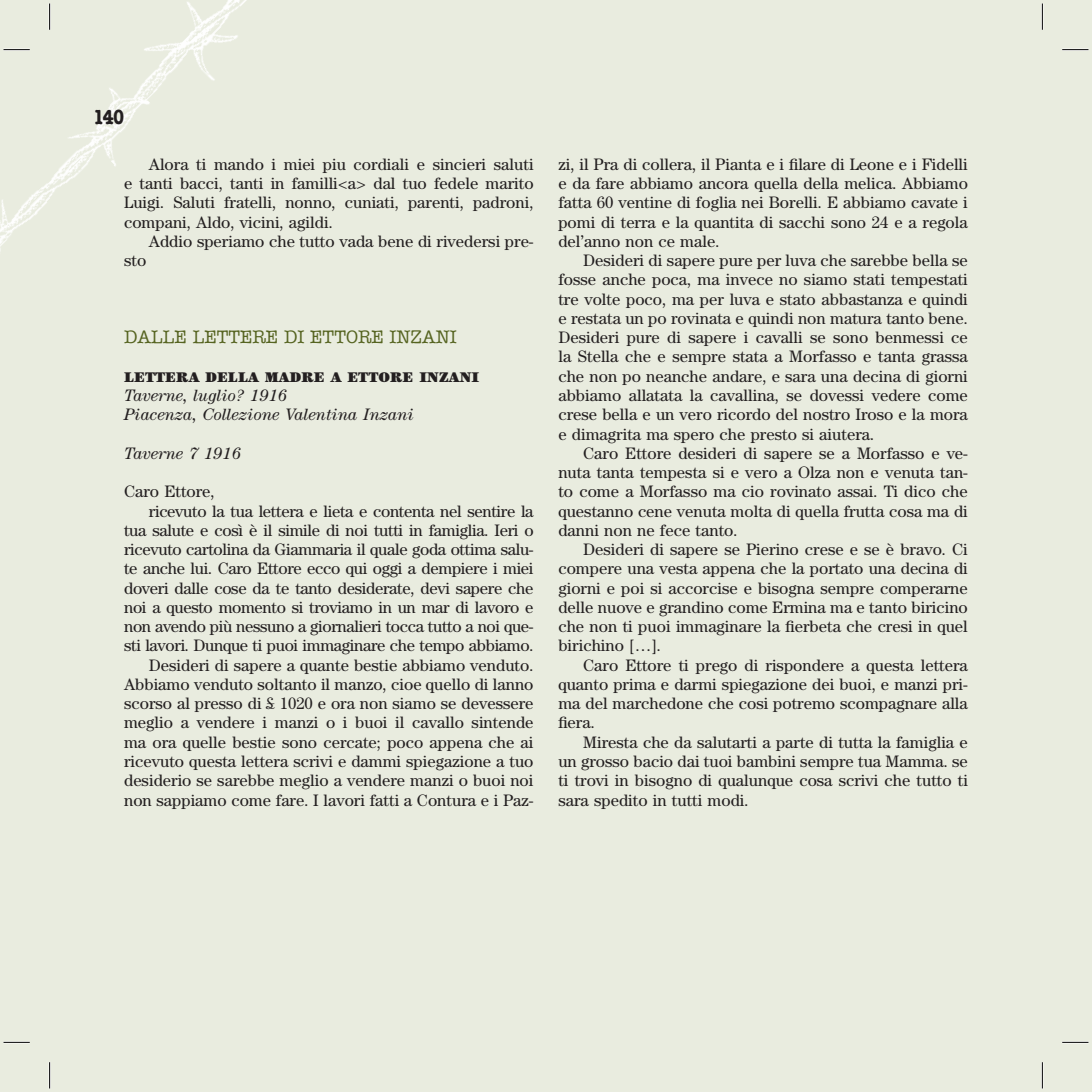
<style>
.page{position:relative;width:1092px;height:1092px;background:#fff}
.page>*{position:absolute;margin:0;border:0;box-sizing:border-box;transform-origin:0 0}
.t1{font:700 condensed 21px "American Typewriter";color:#231f20}
.t2{font:18.38px "American Typewriter";color:#566421}
.t3{font:16.62px/19.2px "Century";color:#231f20;text-align:justify}
.t4{font:16.62px "Century";letter-spacing:-.02em;color:#231f20}
.t5{font:italic 16.62px/19.2px "Century";color:#231f20}
.t6{font:900 14px "Century";color:#231f20}
</style>
<div class="page">
<div style="left:0;top:0;width:1042px;height:1091px;background:#e9ecdf"></div>
<div style="left:1042px;top:0;width:49px;height:1091px;background:#e9ecdf"></div>
<hr style="left:4px;top:49px;width:26px;height:2px;background:#fff">
<hr style="left:1062px;top:49px;width:26px;height:2px;background:#fff">
<hr style="left:4px;top:1041px;width:26px;height:2px;background:#fff">
<hr style="left:1062px;top:1041px;width:26px;height:2px;background:#fff">
<hr style="left:49px;top:4px;width:2px;height:26px;background:#fff">
<hr style="left:49px;top:1062px;width:2px;height:26px;background:#fff">
<hr style="left:1041px;top:4px;width:2px;height:26px;background:#fff">
<hr style="left:1041px;top:1062px;width:2px;height:26px;background:#fff">
<svg style="left:4px;top:49px;width:26px;height:1px"></svg>
<svg style="left:1062px;top:49px;width:26px;height:1px"></svg>
<svg style="left:4px;top:1041px;width:26px;height:1px"></svg>
<svg style="left:1062px;top:1041px;width:26px;height:1px"></svg>
<svg style="left:49px;top:4px;width:1px;height:26px"></svg>
<svg style="left:49px;top:1062px;width:1px;height:26px"></svg>
<svg style="left:1041px;top:4px;width:1px;height:26px"></svg>
<svg style="left:1041px;top:1062px;width:1px;height:26px"></svg>
<p class="t1" style="left:93px;top:100px;width:32px">140</p>
<p class="t3" style="left:124px;top:154px;width:411px;text-indent:25px">Alora ti mando i miei piu cordiali e sincieri saluti e tanti bacci, tanti in familli&lt;a&gt; dal tuo fedele marito Luigi. Saluti fratelli, nonno, cuniati, parenti, padroni, compani, Aldo, vicini, agildi.</p>
<p class="t3" style="left:149px;top:231px;width:386px">Addio speriamo che tutto vada bene di rivedersi pre-</p>
<p class="t3" style="left:124px;top:250px;width:24px">sto</p>
<p class="t2" style="left:124px;top:323px;width:334px">DALLE LETTERE DI ETTORE INZANI</p>
<p class="t6" style="left:124px;top:368px;width:357px">LETTERA DELLA MADRE A ETTORE INZANI</p>
<p class="t5" style="left:124px;top:385px;width:291px">Taverne, luglio? 1916<br>Piacenza, Collezione Valentina Inzani</p>
<p class="t5" style="left:124px;top:443px;width:118px">Taverne 7 1916</p>
<p class="t3" style="left:124px;top:481px;width:92px">Caro Ettore,</p>
<p class="t4" style="left:149px;top:501px;width:386px">ricevuto la tua lettera e lieta e contenta nel sentire la</p>
<p class="t4" style="left:124px;top:520px;width:411px">tua salute e così è il simile di noi tutti in famiglia. Ieri o</p>
<p class="t4" style="left:124px;top:539px;width:411px">ricevuto cartolina da Giammaria il quale goda ottima salu-</p>
<p class="t4" style="left:124px;top:559px;width:411px">te anche lui. Caro Ettore ecco qui oggi a dempiere i miei</p>
<p class="t4" style="left:124px;top:578px;width:411px">doveri dalle cose da te tanto desiderate, devi sapere che</p>
<p class="t4" style="left:124px;top:597px;width:411px">noi a questo momento si troviamo in un mar di lavoro e</p>
<p class="t4" style="left:124px;top:616px;width:411px">non avendo più nessuno a giornalieri tocca tutto a noi que-</p>
<p class="t4" style="left:124px;top:636px;width:411px">sti lavori. Dunque ti puoi immaginare che tempo abbiamo.</p>
<p class="t3" style="left:149px;top:655px;width:386px">Desideri di sapere a quante bestie abbiamo venduto.</p>
<p class="t3" style="left:124px;top:674px;width:411px">Abbiamo venduto soltanto il manzo, cioe quello di lanno</p>
<p class="t3" style="left:124px;top:693px;width:411px">scorso al presso di £ 1020 e ora non siamo se devessere</p>
<p class="t3" style="left:124px;top:712px;width:411px">meglio a vendere i manzi o i buoi il cavallo sintende</p>
<p class="t3" style="left:124px;top:732px;width:411px">ma ora quelle bestie sono cercate; poco appena che ai</p>
<p class="t3" style="left:124px;top:751px;width:411px">ricevuto questa lettera scrivi e dammi spiegazione a tuo</p>
<p class="t3" style="left:124px;top:770px;width:411px">desiderio se sarebbe meglio a vendere manzi o buoi noi</p>
<p class="t3" style="left:124px;top:789px;width:411px">non sappiamo come fare. I lavori fatti a Contura e i Paz-</p>
<p class="t3" style="left:558px;top:154px;width:411px">zi, il Pra di collera, il Pianta e i filare di Leone e i Fidelli e da fare abbiamo ancora quella della melica. Abbiamo fatta 60 ventine di foglia nei Borelli. E abbiamo cavate i pomi di terra e la quantita di sacchi sono 24 e a regola del’anno non ce male.</p>
<p class="t3" style="left:558px;top:250px;width:411px;text-indent:25px">Desideri di sapere pure per luva che sarebbe bella se fosse anche poca, ma invece no siamo stati tempestati tre volte poco, ma per luva e stato abbastanza e quindi e restata un po rovinata e quindi non matura tanto bene.<br>Desideri pure di sapere i cavalli se sono benmessi ce la Stella che e sempre stata a Morfasso e tanta grassa che non po neanche andare, e sara una decina di giorni abbiamo allatata la cavallina, se dovessi vedere come crese bella e un vero ricordo del nostro Iroso e la mora e dimagrita ma spero che presto si aiutera.</p>
<p class="t3" style="left:558px;top:443px;width:411px;text-indent:25px">Caro Ettore desideri di sapere se a Morfasso e ve&shy;nuta tanta tempesta si e vero a Olza non e venuta tan&shy;to come a Morfasso ma cio rovinato assai. Ti dico che questanno cene venuta molta di quella frutta cosa ma di danni non ne fece tanto.</p>
<p class="t3" style="left:558px;top:539px;width:411px;text-indent:25px">Desideri di sapere se Pierino crese e se è bravo. Ci compere una vesta appena che la portato una decina di giorni e poi si accorcise e bisogna sempre comperarne delle nuove e grandino come Ermina ma e tanto biricino che non ti puoi immaginare la fierbeta che cresi in quel birichino […].</p>
<p class="t3" style="left:558px;top:655px;width:411px;text-indent:25px">Caro Ettore ti prego di rispondere a questa lettera quanto prima e darmi spiegazione dei buoi, e manzi pri&shy;ma del marchedone che cosi potremo scompagnare alla fiera.</p>
<p class="t3" style="left:558px;top:732px;width:411px;text-indent:25px">Miresta che da salutarti a parte di tutta la famiglia e un grosso bacio dai tuoi bambini sempre tua Mamma. se ti trovi in bisogno di qualunque cosa scrivi che tutto ti sara spedito in tutti modi.</p>
</div>
